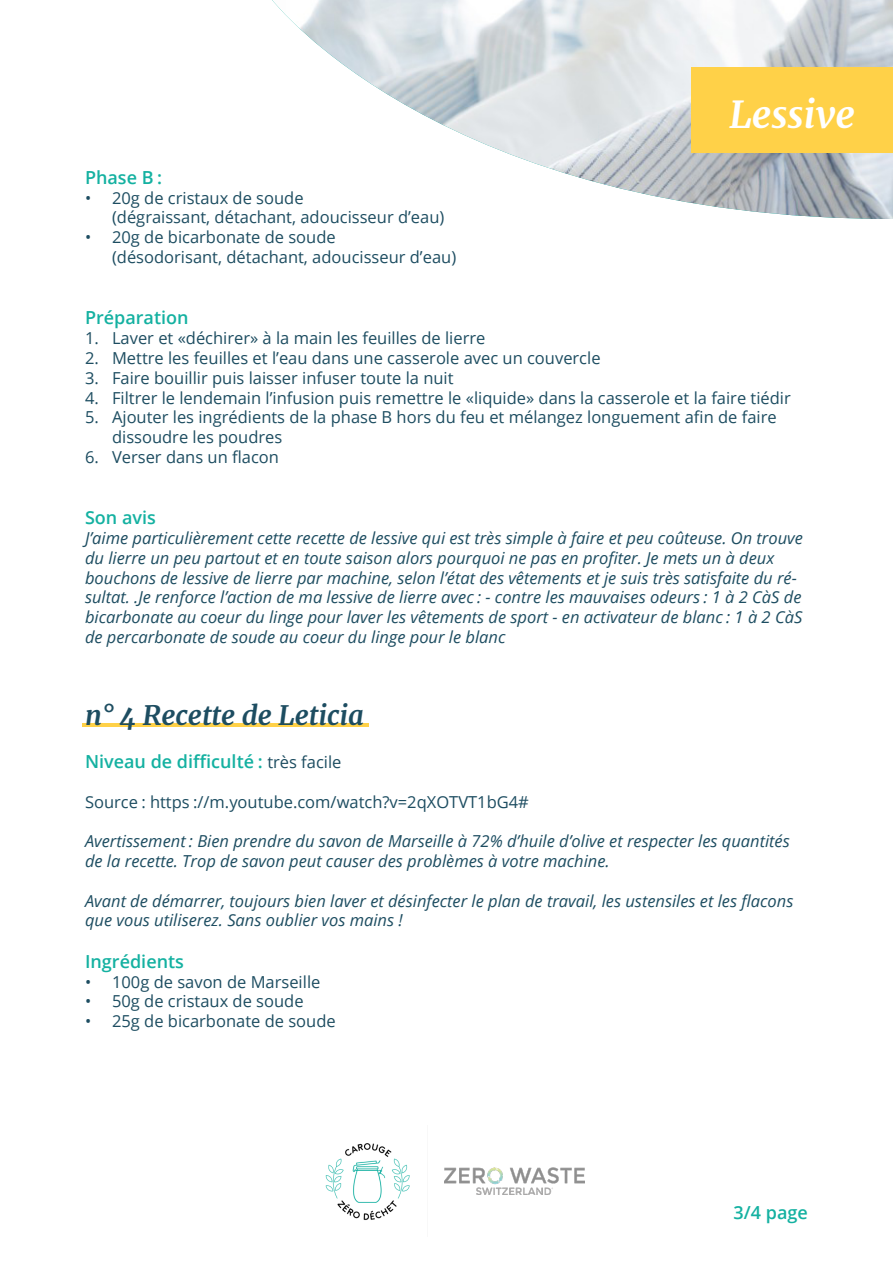
<style>
.page{position:relative;width:893px;height:1263px;background:#fff}
.page>*{position:absolute;margin:0;border:0;box-sizing:border-box;transform-origin:0 0}
.Texte_courant{font:italic 700 37.5px "Merriweather";color:#fff}
.Texte_courant-2{font:italic 700 27px "Merriweather";color:#1d4d61}
.Texte_courant-3{font:600 18px "Open Sans";color:#14b1a1}
.Texte_courant-4{font:italic 16.5px/19.8px "Open Sans";color:#1d4d61}
.Texte_courant-5{font:16.5px/19.8px "Open Sans";color:#1d4d61}
.s1{font-weight:400;font-size:16.5px;color:#1d4d61}
</style>
<div class="page">
<img style="left:325px;top:1143px;width:85px;height:77px">
<img style="left:444px;top:1168px;width:141px;height:26px">
<hr style="left:82px;top:723px;width:287px;height:3px;background:#ffd148">
<img style="left:272px;top:0;width:621px;height:219px">
<div style="left:691px;top:67px;width:202px;height:85px;background:#ffd148"></div>
<p class="Texte_courant-3" style="left:85px;top:165px;width:79px">Phase B :</p>
<p class="Texte_courant-5" style="left:112px;top:187px;width:334px;text-indent:-27px">• 20g de cristaux de soude<br>(dégraissant, détachant, adoucisseur d’eau)</p>
<p class="Texte_courant-5" style="left:112px;top:227px;width:346px;text-indent:-27px">• 20g de bicarbonate de soude<br>(désodorisant, détachant, adoucisseur d’eau)</p>
<p class="Texte_courant" style="left:729px;top:88px;width:127px">Lessive</p>
<p class="Texte_courant-3" style="left:85px;top:305px;width:105px">Préparation</p>
<p class="Texte_courant-5" style="left:85px;top:328px;width:402px">1. Laver et «déchirer» à la main les feuilles de lierre</p>
<p class="Texte_courant-5" style="left:85px;top:348px;width:517px">2. Mettre les feuilles et l’eau dans une casserole avec un couvercle</p>
<p class="Texte_courant-5" style="left:85px;top:367px;width:370px">3. Faire bouillir puis laisser infuser toute la nuit</p>
<p class="Texte_courant-5" style="left:85px;top:387px;width:707px">4. Filtrer le lendemain l’infusion puis remettre le «liquide» dans la casserole et la faire tiédir</p>
<p class="Texte_courant-5" style="left:112px;top:407px;width:666px;text-indent:-27px">5. Ajouter les ingrédients de la phase B hors du feu et mélangez longuement afin de faire dissoudre les poudres</p>
<p class="Texte_courant-5" style="left:85px;top:447px;width:195px">6. Verser dans un flacon</p>
<p class="Texte_courant-3" style="left:85px;top:505px;width:72px">Son avis</p>
<p class="Texte_courant-4" style="left:85px;top:528px;width:719px">J’aime particulièrement cette recette de lessive qui est très simple à faire et peu coûteuse. On trouve du lierre un peu partout et en toute saison alors pourquoi ne pas en profiter. Je mets un à deux bouchons de lessive de lierre par machine, selon l’état des vêtements et je suis très satisfaite du ré&shy;sultat. .Je renforce l’action de ma lessive de lierre avec : - contre les mauvaises odeurs : 1 à 2 CàS de bicarbonate au coeur du linge pour laver les vêtements de sport - en activateur de blanc : 1 à 2 CàS de percarbonate de soude au coeur du linge pour le blanc</p>
<p class="Texte_courant-2" style="left:85px;top:696px;width:280px">n° 4 Recette de Leticia</p>
<p class="Texte_courant-3" style="left:85px;top:749px;width:258px">Niveau de difficulté : <span class="s1">très facile</span></p>
<p class="Texte_courant-5" style="left:85px;top:791px;width:445px">Source : https ://m.youtube.com/watch?v=2qXOTVT1bG4#</p>
<p class="Texte_courant-4" style="left:85px;top:831px;width:706px">Avertissement : Bien prendre du savon de Marseille à 72% d’huile d’olive et respecter les quantités de la recette. Trop de savon peut causer des problèmes à votre machine.</p>
<p class="Texte_courant-4" style="left:85px;top:890px;width:710px">Avant de démarrer, toujours bien laver et désinfecter le plan de travail, les ustensiles et les flacons que vous utiliserez. Sans oublier vos mains !</p>
<p class="Texte_courant-3" style="left:85px;top:949px;width:100px">Ingrédients</p>
<p class="Texte_courant-5" style="left:85px;top:971px;width:237px">• 100g de savon de Marseille</p>
<p class="Texte_courant-5" style="left:85px;top:991px;width:220px">• 50g de cristaux de soude</p>
<p class="Texte_courant-5" style="left:85px;top:1011px;width:252px">• 25g de bicarbonate de soude</p>
<p class="Texte_courant-3" style="left:734px;top:1200px;width:76px">3/4 page</p>
</div>
